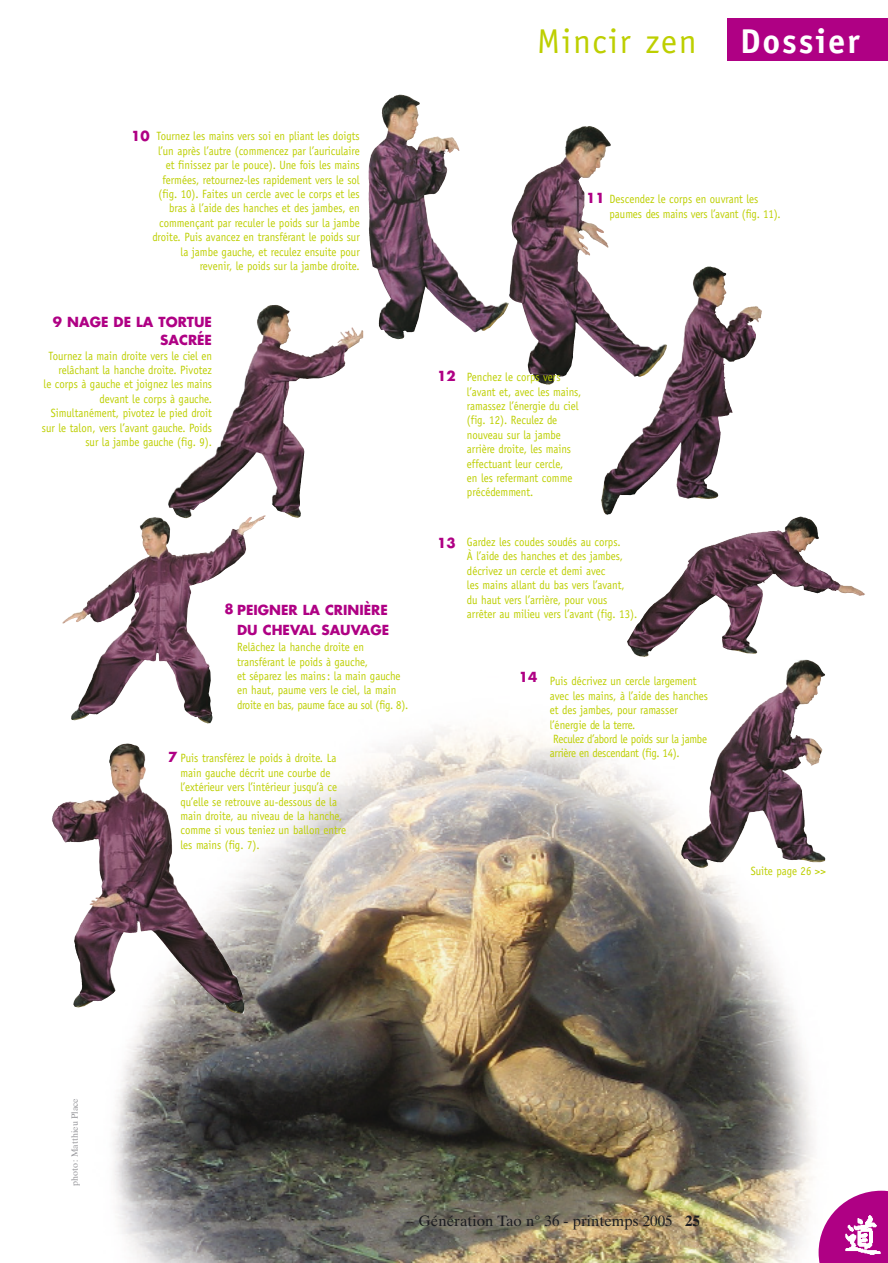
<style>
.page{position:relative;width:888px;height:1263px;background:#fff}
.page>*{position:absolute;margin:0;border:0;box-sizing:border-box;transform-origin:0 0}
.t1{font:34.5px "Officina Sans";letter-spacing:.05em;color:#bdcf00}
.t2{font:700 34.5px "Officina Sans";letter-spacing:.055em;color:#fff}
.t3{font:15px "Times Ten";color:#1b1c20}
.t4{font:700 13.5px/20.1px "Futura";color:#af0084;text-align:right}
.t5{font:12px/14.4px "Officina Sans";color:#bdcf00;scale:.9 1}
.t6{font:12px/14.4px "Officina Sans";letter-spacing:-.02em;color:#bdcf00;scale:.9 1}
.t7{font:9px "Times Ten";color:#98989c}
.s1{font-family:"Futura";font-weight:700;font-size:13.5px;color:#af0084}
.s2{font-weight:700}
</style>
<div class="page">
<img style="left:52px;top:18px;width:836px;height:1245px">
<p class="t5" style="left:131px;top:130px;width:255px;text-align:right"><span class="s1">10</span> Tournez les mains vers soi en pliant les doigts l’un après l’autre (commencez par l’auriculaire<br>et finissez par le pouce). Une fois les mains fermées, retournez-les rapidement vers le sol<br>(fig. 10). Faites un cercle avec le corps et les<br>bras à l’aide des hanches et des jambes, en commençant par reculer le poids sur la jambe droite. Puis avancez en transférant le poids sur<br>la jambe gauche, et reculez ensuite pour<br>revenir, le poids sur la jambe droite.</p>
<p class="t4" style="left:53px;top:314px;width:161px;line-height:17.5px">9 NAGE DE LA TORTUE<br>SACRÉE</p>
<p class="t5" style="left:42px;top:349px;width:191px;text-align:right">Tournez la main droite vers le ciel en relâchant la hanche droite. Pivotez<br>le corps à gauche et joignez les mains devant le corps à gauche.<br>Simultanément, pivotez le pied droit sur le talon, vers l’avant gauche. Poids sur la jambe gauche (fig. 9).</p>
<p class="t4" style="left:225px;top:600px;width:166px">8 PEIGNER LA CRINIÈRE<br>DU CHEVAL SAUVAGE</p>
<p class="t5" style="left:237px;top:641px;width:192px">Relâchez la hanche droite en transférant le poids à gauche,<br>et séparez les mains: la main gauche en haut, paume vers le ciel, la main droite en bas, paume face au sol (fig. 8).</p>
<p class="t5" style="left:180px;top:752px;width:185px;text-indent:-12px"><span class="s1">7</span> Puis transférez le poids à droite. La main gauche décrit une courbe de l’extérieur vers l’intérieur jusqu’à ce qu’elle se retrouve au-dessous de la main droite, au niveau de la hanche, comme si vous teniez un ballon entre les mains (fig. 7).</p>
<p class="t1" style="left:537px;top:28px;width:161px">Mincir zen</p>
<p class="t2" style="left:740px;top:28px;width:121px">Dossier</p>
<p class="t4" style="left:586px;top:189px;width:20px">11</p>
<p class="t5" style="left:609px;top:193px;width:192px">Descendez le corps en ouvrant les paumes des mains vers l’avant (fig. 11).</p>
<p class="t5" style="left:467px;top:371px;width:129px;text-indent:-30px"><span class="s1">12</span> Penchez le corps vers l’avant et, avec les mains, ramassez l’énergie du ciel (fig. 12). Reculez de nouveau sur la jambe arrière droite, les mains effectuant leur cercle,<br>en les refermant comme précédemment.</p>
<p class="t4" style="left:437px;top:533px;width:20px">13</p>
<p class="t5" style="left:467px;top:536px;width:191px">Gardez les coudes soudés au corps.<br>À l’aide des hanches et des jambes, décrivez un cercle et demi avec<br>les mains allant du bas vers l’avant, du haut vers l’arrière, pour vous arrêter au milieu vers l’avant (fig. 13).</p>
<p class="t4" style="left:519px;top:668px;width:20px">14</p>
<p class="t6" style="left:550px;top:675px;width:177px">Puis décrivez un cercle largement avec les mains, à l’aide des hanches et des jambes, pour ramasser l’énergie de la terre.<br>Reculez d’abord le poids sur la jambe arrière en descendant (fig. 14).</p>
<p class="t5" style="left:751px;top:864px;width:85px">Suite page 26 &gt;&gt;</p>
<p class="t7" style="left:71px;top:1186px;width:90px;rotate:-90deg">photo : Matthieu Place</p>
<p class="t3" style="left:418px;top:1215px;width:283px">Génération Tao n° 36 - printemps 2005 <span class="s2">25</span></p>
</div>
